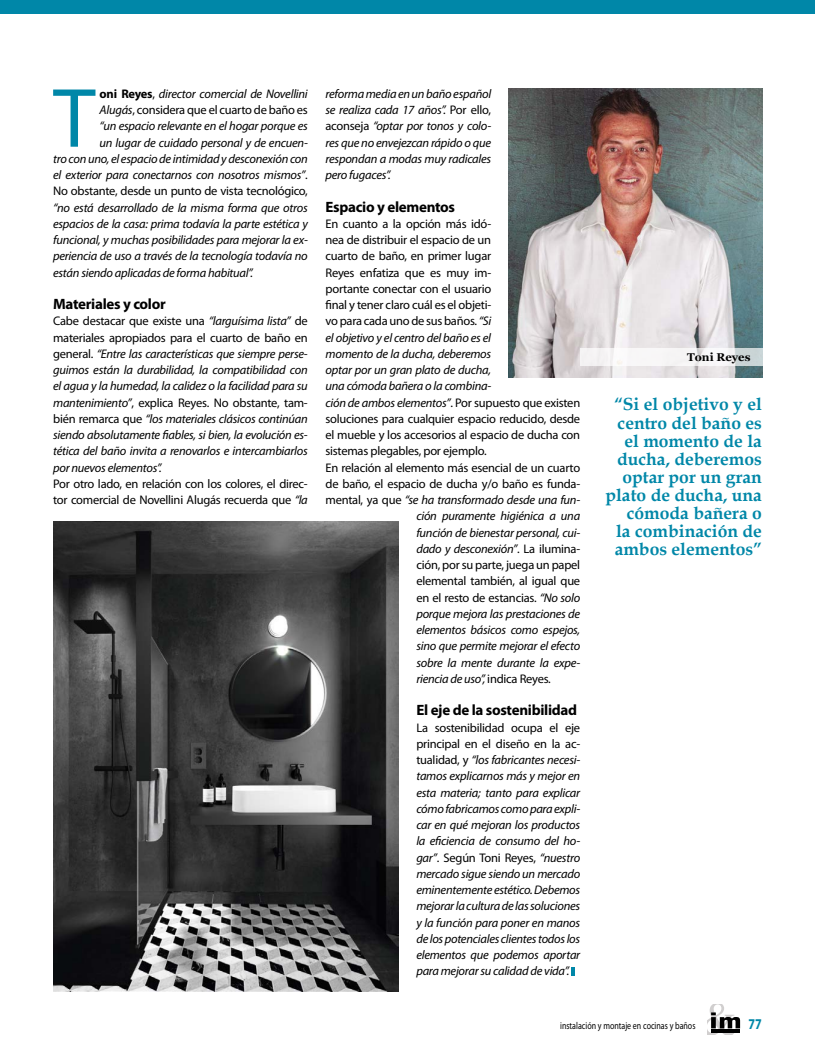
<style>
.page{position:relative;width:815px;height:1063px;background:#fff}
.page>*{position:absolute;margin:0;border:0;box-sizing:border-box;transform-origin:0 0}
.t1{font:84.88px "Myriad Pro";color:#0087a8}
.t2{font:700 17.5px/18.1px "Book Antiqua";color:#0087a8;text-align:right}
.t3{font:700 15px "Myriad Pro";letter-spacing:-.02em;color:#000}
.t4{font:700 15px "Myriad Pro";color:#0087a8;scale:.8 1}
.t5{font:italic 12.5px/16.2px "Myriad Pro";letter-spacing:-.02em;color:#000;text-align:justify}
.t6{font:12.5px/16.2px "Myriad Pro";letter-spacing:-.02em;color:#000}
.t7{font:700 11.25px "Georgia";color:#000}
.t8{font:10px "Myriad Pro";color:#000;scale:.8 1}
.s1{font-weight:700;font-style:normal}
.s2{font-style:normal}
.s3{font-style:italic}
</style>
<div class="page">
<div style="left:0;top:0;width:815px;height:14px;background:#0087a8"></div>
<svg style="left:707px;top:1005px;width:33px;height:30px"></svg>
<img style="left:509px;top:89px;width:254px;height:288px">
<svg style="left:580px;top:348px;width:183px;height:18px;fill:#f6f5f5"></svg>
<svg style="left:571px;top:967px;width:4px;height:8px"></svg>
<img style="left:53px;top:522px;width:346px;height:470px">
<p class="t5" style="left:53px;top:85px;width:256px;text-align:right"><span class="s1">oni Reyes</span><span class="s2">,</span> director comercial de Novellini<br>Alugás<span class="s2">, considera que el cuarto de baño es<br></span>“un espacio relevante en el hogar porque es<br>un lugar de cuidado personal y de encuen-<br>tro con uno, el espacio de intimidad y desconexión con el exterior para conectarnos con nosotros mismos”<span class="s2">.<br>No obstante, desde un punto de vista tecnológico,</span></p>
<p class="t5" style="left:53px;top:199px;width:256px">“no está desarrollado de la misma forma que otros espacios de la casa: prima todavía la parte estética y funcional, y muchas posibilidades para mejorar la ex&shy;periencia de uso a través de la tecnología todavía no están siendo aplicadas de forma habitual”.</p>
<p class="t3" style="left:53px;top:294px;width:114px">Materiales y color</p>
<p class="t5" style="left:53px;top:313px;width:256px"><span class="s2">Cabe destacar que existe una</span> “larguísima lista” <span class="s2">de materiales apropiados para el cuarto de baño en general.</span> “Entre las características que siempre perse&shy;guimos están la durabilidad, la compatibilidad con el agua y la humedad, la calidez o la facilidad para su mantenimiento”<span class="s2">, explica Reyes. No obstante, tam&shy;bién remarca que</span> “los materiales clásicos continúan siendo absolutamente fiables, si bien, la evolución es&shy;tética del baño invita a renovarlos e intercambiarlos por nuevos elementos”.</p>
<p class="t6" style="left:53px;top:475px;width:256px">Por otro lado, en relación con los colores, el direc&shy;tor comercial de Novellini Alugás recuerda que <span class="s3">“la</span></p>
<h1 class="t1" style="left:53px;top:66px;width:44px">T</h1>
<p class="t5" style="left:326px;top:85px;width:167px">reforma media en un baño español se realiza cada 17 años”. <span class="s2">Por ello, aconseja</span> “optar por tonos y colo&shy;res que no envejezcan rápido o que respondan a modas muy radicales pero fugaces”.</p>
<p class="t3" style="left:326px;top:197px;width:131px">Espacio y elementos</p>
<p class="t6" style="left:326px;top:215px;width:167px">En cuanto a la opción más idó-</p>
<p class="t6" style="left:326px;top:232px;width:167px">nea de distribuir el espacio de un</p>
<p class="t6" style="left:326px;top:248px;width:167px">cuarto de baño, en primer lugar</p>
<p class="t6" style="left:326px;top:264px;width:167px">Reyes enfatiza que es muy im-</p>
<p class="t6" style="left:326px;top:280px;width:167px">portante conectar con el usuario</p>
<p class="t6" style="left:326px;top:297px;width:167px">final y tener claro cuál es el objeti-</p>
<p class="t6" style="left:326px;top:313px;width:167px">vo para cada uno de sus baños. <span class="s3">“Si</span></p>
<p class="t5" style="left:326px;top:329px;width:167px">el objetivo y el centro del baño es el</p>
<p class="t5" style="left:326px;top:345px;width:167px">momento de la ducha, deberemos</p>
<p class="t5" style="left:326px;top:362px;width:167px">optar por un gran plato de ducha,</p>
<p class="t5" style="left:326px;top:378px;width:167px">una cómoda bañera o la combina-</p>
<p class="t6" style="left:326px;top:394px;width:256px"><span class="s3">ción de ambos elementos”</span>. Por supuesto que existen</p>
<p class="t6" style="left:326px;top:410px;width:256px">soluciones para cualquier espacio reducido, desde</p>
<p class="t6" style="left:326px;top:427px;width:256px">el mueble y los accesorios al espacio de ducha con</p>
<p class="t6" style="left:326px;top:443px;width:163px">sistemas plegables, por ejemplo.</p>
<p class="t6" style="left:326px;top:459px;width:256px">En relación al elemento más esencial de un cuarto</p>
<p class="t6" style="left:326px;top:475px;width:256px">de baño, el espacio de ducha y/o baño es funda-</p>
<p class="t5" style="left:326px;top:492px;width:256px"><span class="s2">mental, ya que</span> “se ha transformado desde una fun-</p>
<p class="t5" style="left:416px;top:508px;width:165px">ción puramente higiénica a una</p>
<p class="t5" style="left:416px;top:524px;width:165px">función de bienestar personal, cui-</p>
<p class="t5" style="left:416px;top:540px;width:165px">dado y desconexión”<span class="s2">. La ilumina-</span></p>
<p class="t6" style="left:416px;top:557px;width:165px">ción, por su parte, juega un papel</p>
<p class="t6" style="left:416px;top:573px;width:165px">elemental también, al igual que</p>
<p class="t6" style="left:416px;top:589px;width:165px">en el resto de estancias. <span class="s3">“No solo</span></p>
<p class="t5" style="left:416px;top:605px;width:165px">porque mejora las prestaciones de</p>
<p class="t5" style="left:416px;top:622px;width:165px">elementos básicos como espejos,</p>
<p class="t5" style="left:416px;top:638px;width:165px">sino que permite mejorar el efecto</p>
<p class="t5" style="left:416px;top:654px;width:165px">sobre la mente durante la expe-</p>
<p class="t5" style="left:416px;top:670px;width:136px">riencia de uso”, <span class="s2">indica Reyes.</span></p>
<p class="t3" style="left:416px;top:701px;width:162px">El eje de la sostenibilidad</p>
<p class="t5" style="left:416px;top:719px;width:165px"><span class="s2">La sostenibilidad ocupa el eje principal en el diseño en la ac&shy;tualidad, y</span> “los fabricantes necesi&shy;tamos explicarnos más y mejor en esta materia; tanto para explicar cómo fabricamos como para expli&shy;car en qué mejoran los productos la eficiencia de consumo del ho&shy;gar”<span class="s2">. Según Toni Reyes,</span> “nuestro mercado sigue siendo un mercado eminentemente estético. Debemos mejorar la cultura de las soluciones y la función para poner en manos de los potenciales clientes todos los elementos que podemos aportar para mejorar su calidad de vida”.</p>
<p class="t7" style="left:687px;top:348px;width:65px">Toni Reyes</p>
<h2 class="t2" style="left:605px;top:395px;width:158px">“Si el objetivo y el centro del baño es el momento de la ducha, deberemos optar por un gran plato de ducha, una cómoda bañera o<br>la combinación de ambos elementos”</h2>
<p class="t8" style="left:560px;top:1019px;width:171px">instalación y montaje en cocinas y baños</p>
<p class="t4" style="left:749px;top:1014px;width:18px">77</p>
</div>
